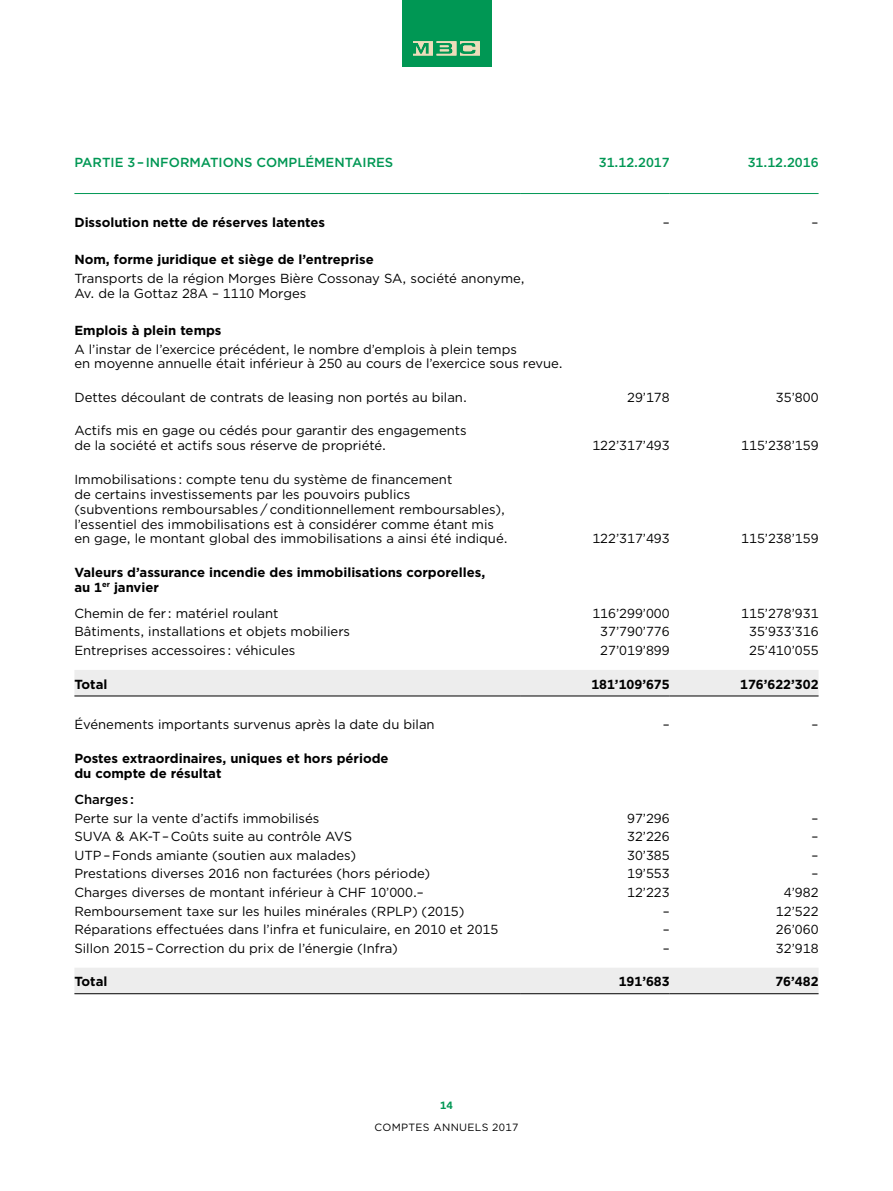
<style>
.page{position:relative;width:893px;height:1191px;background:#fff}
.page>*{position:absolute;margin:0;border:0;box-sizing:border-box;transform-origin:0 0}
.t1{font:13.12px/14.9px "Gotham";color:#000}
.t2{font:700 13.12px/14.9px "Gotham";color:#000}
.t3{font:500 13.12px "Gotham";color:#009754}
.t4{font:500 13.12px "Gotham";color:#000}
.t5{font:10.5px "Gotham";letter-spacing:.03em;color:#000}
.t6{font:700 10.5px "Gotham";color:#009754}
</style>
<div class="page">
<svg style="left:74px;top:670px;width:745px;height:323px"></svg>
<hr style="left:74px;top:193px;width:447px;height:1px;background:#009754">
<hr style="left:521px;top:193px;width:149px;height:1px;background:#009754">
<hr style="left:670px;top:193px;width:149px;height:1px;background:#009754">
<hr style="left:74px;top:695px;width:447px;height:1px;background:#000">
<hr style="left:74px;top:993px;width:447px;height:1px;background:#000">
<hr style="left:521px;top:695px;width:149px;height:1px;background:#000">
<hr style="left:670px;top:695px;width:149px;height:1px;background:#000">
<hr style="left:521px;top:993px;width:149px;height:1px;background:#000">
<hr style="left:670px;top:993px;width:149px;height:1px;background:#000">
<div style="left:402px;top:0;width:89px;height:67px;background:#009754"></div>
<svg style="left:413px;top:41px;width:67px;height:15px"></svg>
<p class="t3" style="left:74px;top:154px;width:320px">PARTIE 3 – INFORMATIONS COMPLÉMENTAIRES</p>
<p class="t3" style="left:599px;top:154px;width:72px">31.12.2017</p>
<p class="t3" style="left:748px;top:154px;width:72px">31.12.2016</p>
<p class="t2" style="left:74px;top:215px;width:252px">Dissolution nette de réserves latentes</p>
<p class="t1" style="left:663px;top:215px;width:8px">–</p>
<p class="t1" style="left:812px;top:215px;width:8px">–</p>
<p class="t2" style="left:74px;top:252px;width:301px">Nom, forme juridique et siège de l’entreprise</p>
<p class="t1" style="left:74px;top:270px;width:452px">Transports de la région Morges Bière Cossonay SA, société anonyme,<br>Av. de la Gottaz 28A – 1110 Morges</p>
<p class="t2" style="left:74px;top:323px;width:149px">Emplois à plein temps</p>
<p class="t1" style="left:74px;top:341px;width:490px">A l’instar de l’exercice précédent, le nombre d’emplois à plein temps<br>en moyenne annuelle était inférieur à 250 au cours de l’exercice sous revue.</p>
<p class="t1" style="left:74px;top:389px;width:394px">Dettes découlant de contrats de leasing non portés au bilan.</p>
<p class="t1" style="left:627px;top:389px;width:44px">29’178</p>
<p class="t1" style="left:776px;top:389px;width:44px">35’800</p>
<p class="t1" style="left:74px;top:423px;width:394px">Actifs mis en gage ou cédés pour garantir des engagements de la société et actifs sous réserve de propriété.</p>
<p class="t1" style="left:592px;top:438px;width:79px">122’317’493</p>
<p class="t1" style="left:741px;top:438px;width:79px">115’238’159</p>
<p class="t1" style="left:74px;top:471px;width:435px">Immobilisations : compte tenu du système de financement<br>de certains investissements par les pouvoirs publics<br>(subventions remboursables / conditionnellement remboursables), l’essentiel des immobilisations est à considérer comme étant mis en gage, le montant global des immobilisations a ainsi été indiqué.</p>
<p class="t1" style="left:592px;top:531px;width:79px">122’317’493</p>
<p class="t1" style="left:741px;top:531px;width:79px">115’238’159</p>
<p class="t2" style="left:74px;top:565px;width:412px">Valeurs d’assurance incendie des immobilisations corporelles, au 1<sup>er</sup> janvier</p>
<p class="t1" style="left:74px;top:605px;width:206px">Chemin de fer : matériel roulant</p>
<p class="t1" style="left:592px;top:605px;width:79px">116’299’000</p>
<p class="t1" style="left:741px;top:605px;width:79px">115’278’931</p>
<p class="t1" style="left:74px;top:624px;width:277px">Bâtiments, installations et objets mobiliers</p>
<p class="t1" style="left:600px;top:624px;width:71px">37’790’776</p>
<p class="t1" style="left:749px;top:624px;width:71px">35’933’316</p>
<p class="t1" style="left:74px;top:642px;width:222px">Entreprises accessoires : véhicules</p>
<p class="t1" style="left:600px;top:642px;width:71px">27’019’899</p>
<p class="t1" style="left:749px;top:642px;width:71px">25’410’055</p>
<p class="t2" style="left:74px;top:676px;width:35px">Total</p>
<p class="t2" style="left:591px;top:676px;width:80px">181’109’675</p>
<p class="t2" style="left:740px;top:676px;width:80px">176’622’302</p>
<p class="t1" style="left:74px;top:717px;width:362px">Événements importants survenus après la date du bilan</p>
<p class="t1" style="left:663px;top:717px;width:8px">–</p>
<p class="t1" style="left:812px;top:717px;width:8px">–</p>
<p class="t2" style="left:74px;top:751px;width:316px">Postes extraordinaires, uniques et hors période du compte de résultat</p>
<p class="t4" style="left:74px;top:790px;width:61px">Charges :</p>
<p class="t1" style="left:74px;top:810px;width:247px">Perte sur la vente d’actifs immobilisés</p>
<p class="t1" style="left:627px;top:810px;width:44px">97’296</p>
<p class="t1" style="left:812px;top:810px;width:8px">–</p>
<p class="t1" style="left:74px;top:828px;width:279px">SUVA &amp; AK-T – Coûts suite au contrôle AVS</p>
<p class="t1" style="left:627px;top:828px;width:44px">32’226</p>
<p class="t1" style="left:812px;top:828px;width:8px">–</p>
<p class="t1" style="left:74px;top:847px;width:283px">UTP – Fonds amiante (soutien aux malades)</p>
<p class="t1" style="left:627px;top:847px;width:44px">30’385</p>
<p class="t1" style="left:812px;top:847px;width:8px">–</p>
<p class="t1" style="left:74px;top:866px;width:357px">Prestations diverses 2016 non facturées (hors période)</p>
<p class="t1" style="left:627px;top:866px;width:44px">19’553</p>
<p class="t1" style="left:812px;top:866px;width:8px">–</p>
<p class="t1" style="left:74px;top:884px;width:351px">Charges diverses de montant inférieur à CHF 10’000.–</p>
<p class="t1" style="left:627px;top:884px;width:44px">12’223</p>
<p class="t1" style="left:784px;top:884px;width:36px">4’982</p>
<p class="t1" style="left:74px;top:903px;width:392px">Remboursement taxe sur les huiles minérales (RPLP) (2015)</p>
<p class="t1" style="left:663px;top:903px;width:8px">–</p>
<p class="t1" style="left:776px;top:903px;width:44px">12’522</p>
<p class="t1" style="left:74px;top:921px;width:425px">Réparations effectuées dans l’infra et funiculaire, en 2010 et 2015</p>
<p class="t1" style="left:663px;top:921px;width:8px">–</p>
<p class="t1" style="left:776px;top:921px;width:44px">26’060</p>
<p class="t1" style="left:74px;top:940px;width:325px">Sillon 2015 – Correction du prix de l’énergie (Infra)</p>
<p class="t1" style="left:663px;top:940px;width:8px">–</p>
<p class="t1" style="left:776px;top:940px;width:44px">32’918</p>
<p class="t2" style="left:74px;top:974px;width:35px">Total</p>
<p class="t2" style="left:619px;top:974px;width:53px">191’683</p>
<p class="t2" style="left:775px;top:974px;width:45px">76’482</p>
<p class="t6" style="left:440px;top:1098px;width:14px">14</p>
<p class="t5" style="left:375px;top:1121px;width:145px">COMPTES ANNUELS 2017</p>
</div>
